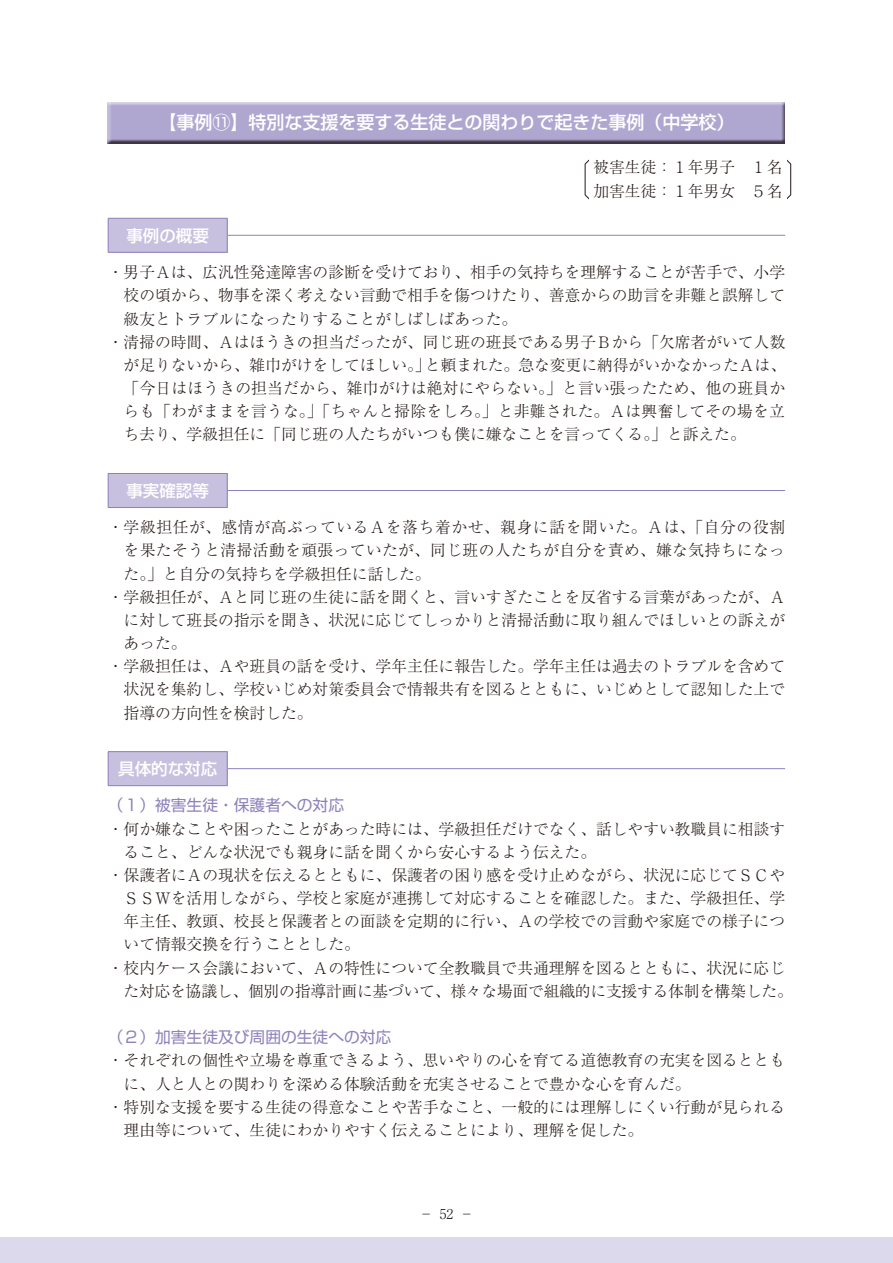
<style>
.page{position:relative;width:893px;height:1263px;background:#fff}
.page>*{position:absolute;margin:0;border:0;box-sizing:border-box;transform-origin:0 0}
.t1{font:500 18px "Shin Go Pr 6";color:#fff}
.t2{font:500 16.5px "Shin Go Pr 6";color:#fff}
.t3{font:300 15.75px/24px "Ryumin Pr 6";color:#221815}
.t4{font:300 15.75px "Ryumin Pr 6";letter-spacing:.045em;color:#221815}
.t5{font:300 15.75px "Ryumin Pr 6";letter-spacing:.025em;color:#221815}
.t6{font:15.75px "Shin Go Pr 6";color:#8f82bc}
.t7{font:300 13.5px "Ryumin Pr 6";color:#221815}
</style>
<div class="page">
<div style="left:0;top:1237px;width:893px;height:26px;background:#ddd9ec"></div>
<div style="left:108px;top:218px;width:119px;height:34px;background:#c7c0df"></div>
<hr style="left:108px;top:218px;width:120px;height:1px;background:#8f82bc">
<svg style="left:108px;top:219px;width:1px;height:33px"></svg>
<svg style="left:227px;top:219px;width:1px;height:33px"></svg>
<hr style="left:108px;top:252px;width:120px;height:1px;background:#8f82bc">
<hr style="left:227px;top:235px;width:558px;height:1px;background:#8f82bc">
<div style="left:108px;top:473px;width:119px;height:34px;background:#c7c0df"></div>
<hr style="left:108px;top:473px;width:120px;height:1px;background:#8f82bc">
<svg style="left:108px;top:474px;width:1px;height:33px"></svg>
<svg style="left:227px;top:474px;width:1px;height:33px"></svg>
<hr style="left:108px;top:507px;width:120px;height:1px;background:#8f82bc">
<hr style="left:227px;top:490px;width:558px;height:1px;background:#8f82bc">
<div style="left:108px;top:752px;width:119px;height:34px;background:#c7c0df"></div>
<hr style="left:108px;top:751px;width:120px;height:1px;background:#8f82bc">
<svg style="left:108px;top:752px;width:1px;height:33px"></svg>
<svg style="left:227px;top:752px;width:1px;height:33px"></svg>
<hr style="left:108px;top:785px;width:120px;height:1px;background:#8f82bc">
<hr style="left:227px;top:768px;width:558px;height:1px;background:#8f82bc">
<div style="left:106px;top:101px;width:680px;height:44px;background:#221815;opacity:.75"></div>
<svg style="left:585px;top:159px;width:206px;height:41px"></svg>
<div style="left:589px;top:155px;width:198px;height:49px;background:#fff"></div>
<p class="t1" style="left:158px;top:108px;width:578px">【事例⑪】特別な支援を要する生徒との関わりで起きた事例（中学校）</p>
<p class="t3" style="left:593px;top:155px;width:191px">被害生徒：１年男子　１名加害生徒：１年男女　５名</p>
<p class="t2" style="left:126px;top:222px;width:84px">事例の概要</p>
<p class="t3" style="left:108px;top:259px;width:679px">・男子Ａは、広汎性発達障害の診断を受けており、相手の気持ちを理解することが苦手で、小学</p>
<p class="t3" style="left:124px;top:283px;width:663px">校の頃から、物事を深く考えない言動で相手を傷つけたり、善意からの助言を非難と誤解して</p>
<p class="t3" style="left:124px;top:306px;width:395px">級友とトラブルになったりすることがしばしばあった。</p>
<p class="t3" style="left:108px;top:329px;width:679px">・清掃の時間、Ａはほうきの担当だったが、同じ班の班長である男子Ｂから「欠席者がいて人数</p>
<p class="t3" style="left:124px;top:352px;width:664px">が足りないから、雑巾がけをしてほしい。」と頼まれた。急な変更に納得がいかなかったＡは、</p>
<p class="t3" style="left:124px;top:375px;width:663px">「今日はほうきの担当だから、雑巾がけは絶対にやらない。」と言い張ったため、他の班員か</p>
<p class="t3" style="left:124px;top:398px;width:663px">らも「わがままを言うな。」「ちゃんと掃除をしろ。」と非難された。Ａは興奮してその場を立</p>
<p class="t3" style="left:124px;top:422px;width:624px">ち去り、学級担任に「同じ班の人たちがいつも僕に嫌なことを言ってくる。」と訴えた。</p>
<p class="t2" style="left:126px;top:477px;width:84px">事実確認等</p>
<p class="t4" style="left:108px;top:515px;width:679px">・学級担任が、感情が高ぶっているＡを落ち着かせ、親身に話を聞いた。Ａは、「自分の役割</p>
<p class="t5" style="left:124px;top:538px;width:663px">を果たそうと清掃活動を頑張っていたが、同じ班の人たちが自分を責め、嫌な気持ちになっ</p>
<p class="t3" style="left:124px;top:561px;width:309px">た。」と自分の気持ちを学級担任に話した。</p>
<p class="t3" style="left:108px;top:584px;width:679px">・学級担任が、Ａと同じ班の生徒に話を聞くと、言いすぎたことを反省する言葉があったが、Ａ</p>
<p class="t3" style="left:124px;top:607px;width:663px">に対して班長の指示を聞き、状況に応じてしっかりと清掃活動に取り組んでほしいとの訴えが</p>
<p class="t3" style="left:124px;top:630px;width:64px">あった。</p>
<p class="t3" style="left:108px;top:653px;width:679px">・学級担任は、Ａや班員の話を受け、学年主任に報告した。学年主任は過去のトラブルを含めて</p>
<p class="t3" style="left:124px;top:677px;width:663px">状況を集約し、学校いじめ対策委員会で情報共有を図るとともに、いじめとして認知した上で</p>
<p class="t3" style="left:124px;top:700px;width:190px">指導の方向性を検討した。</p>
<p class="t2" style="left:118px;top:755px;width:100px">具体的な対応</p>
<p class="t6" style="left:108px;top:792px;width:238px">（１）被害生徒・保護者への対応</p>
<p class="t3" style="left:108px;top:816px;width:679px">・何か嫌なことや困ったことがあった時には、学級担任だけでなく、話しやすい教職員に相談す</p>
<p class="t3" style="left:124px;top:839px;width:474px">ること、どんな状況でも親身に話を聞くから安心するよう伝えた。</p>
<p class="t3" style="left:108px;top:862px;width:679px">・保護者にＡの現状を伝えるとともに、保護者の困り感を受け止めながら、状況に応じてＳＣや</p>
<p class="t3" style="left:124px;top:885px;width:663px">ＳＳＷを活用しながら、学校と家庭が連携して対応することを確認した。また、学級担任、学</p>
<p class="t3" style="left:124px;top:908px;width:663px">年主任、教頭、校長と保護者との面談を定期的に行い、Ａの学校での言動や家庭での様子につ</p>
<p class="t3" style="left:124px;top:932px;width:238px">いて情報交換を行うこととした。</p>
<p class="t3" style="left:108px;top:955px;width:679px">・校内ケース会議において、Ａの特性について全教職員で共通理解を図るとともに、状況に応じ</p>
<p class="t3" style="left:124px;top:978px;width:671px">た対応を協議し、個別の指導計画に基づいて、様々な場面で組織的に支援する体制を構築した。</p>
<p class="t6" style="left:108px;top:1024px;width:285px">（２）加害生徒及び周囲の生徒への対応</p>
<p class="t3" style="left:108px;top:1047px;width:679px">・それぞれの個性や立場を尊重できるよう、思いやりの心を育てる道徳教育の充実を図るととも</p>
<p class="t3" style="left:124px;top:1071px;width:569px">に、人と人との関わりを深める体験活動を充実させることで豊かな心を育んだ。</p>
<p class="t3" style="left:108px;top:1094px;width:679px">・特別な支援を要する生徒の得意なことや苦手なこと、一般的には理解しにくい行動が見られる</p>
<p class="t3" style="left:124px;top:1117px;width:521px">理由等について、生徒にわかりやすく伝えることにより、理解を促した。</p>
<p class="t7" style="left:419px;top:1203px;width:55px">－ 52 －</p>
</div>
